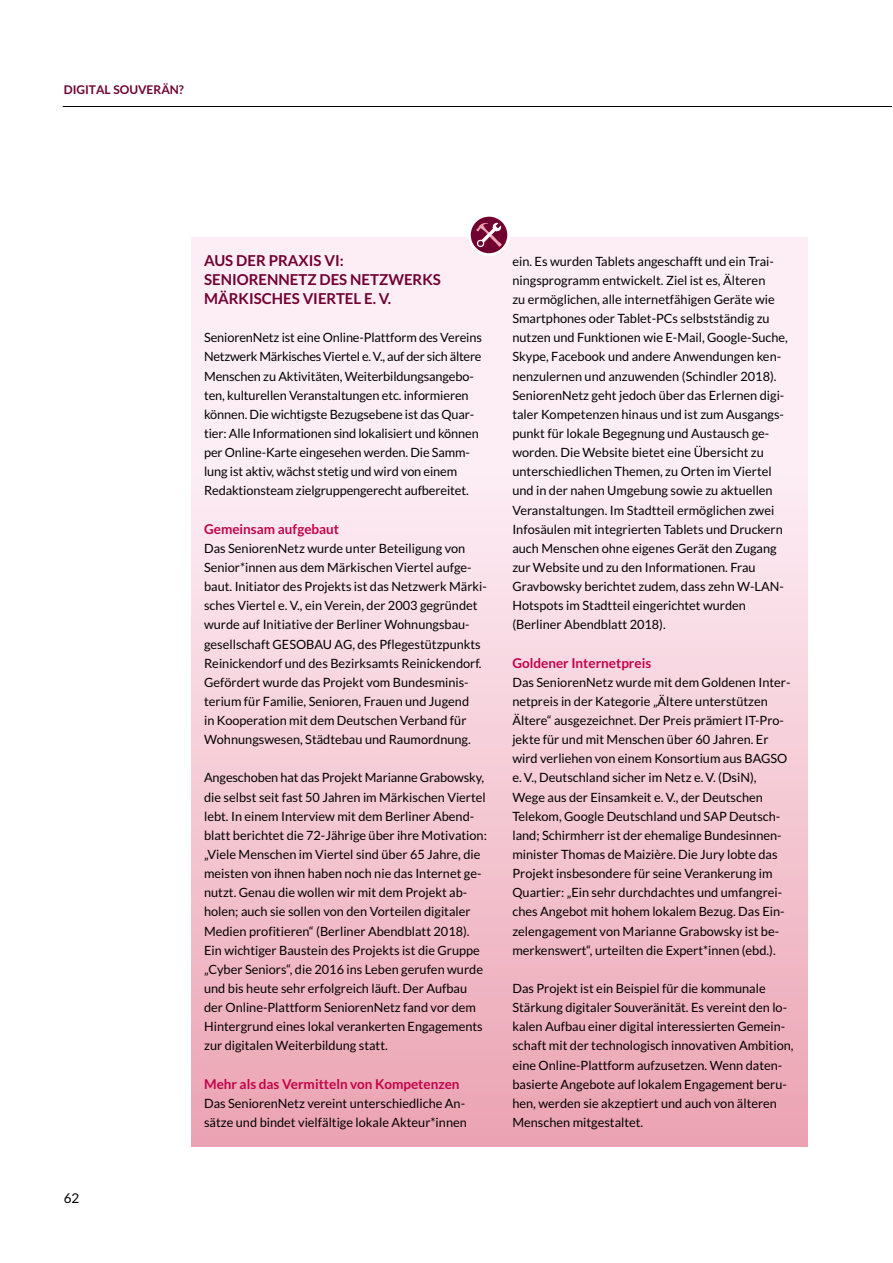
<style>
.page{position:relative;width:893px;height:1263px;background:#fff}
.page>*{position:absolute;margin:0;border:0;box-sizing:border-box;transform-origin:0 0}
.t1{font:700 15px/19.2px "Lato";color:#700030}
.t2{font:700 13.5px "Lato";color:#c30249}
.t3{font:13.5px "Lato";color:#000}
.t4{font:12.75px/19.2px "Lato";color:#000}
.t5{font:700 12px "Lato";color:#700030}
</style>
<div class="page">
<hr style="left:63px;top:106px;width:829px;height:1px;background:#000">
<div style="left:191px;top:237px;width:617px;height:909px;background:linear-gradient(to bottom,#fffcff,#eca8b6)"></div>
<svg style="left:469px;top:215px;width:40px;height:40px"></svg>
<div style="left:468px;top:214px;width:42px;height:42px;border:3px solid #fff;border-radius:50%"></div>
<svg style="left:476px;top:223px;width:26px;height:24px"></svg>
<p class="t5" style="left:64px;top:82px;width:122px">DIGITAL SOUVERÄN?</p>
<p class="t3" style="left:64px;top:1191px;width:17px">62</p>
<p class="t1" style="left:204px;top:250px;width:238px">AUS DER PRAXIS VI:<br>SENIORENNETZ DES NETZWERKS<br>MÄRKISCHES VIERTEL E. V.</p>
<p class="t4" style="left:204px;top:328px;width:279px">SeniorenNetz ist eine Online-Plattform des Vereins Netzwerk Märkisches Viertel e.V., auf der sich ältere Menschen zu Aktivitäten, Weiterbildungsangebo&shy;ten, kulturellen Veranstaltungen etc. informieren können. Die wichtigste Bezugsebene ist das Quar&shy;tier: Alle Informationen sind lokalisiert und können per Online-Karte eingesehen werden. Die Samm&shy;lung ist aktiv, wächst stetig und wird von einem Redaktionsteam zielgruppengerecht aufbereitet.</p>
<p class="t2" style="left:204px;top:521px;width:137px">Gemeinsam aufgebaut</p>
<p class="t4" style="left:204px;top:538px;width:284px">Das SeniorenN etz wurde unter Beteiligung von Senior*innen aus dem Märkischen Viertel aufge&shy;baut. Initiator des Projekts ist das Netzwerk Märki&shy;sches Viertel e. V., ein Verein, der 2003 gegründet wurde auf Initiative der Berliner Wohnungsbau&shy;gesellschaft GESOBAU AG, des Pflegestützpunkts Reinickendorf und des Bezirksamts Reinickendorf.<br>Gefördert wurde das Projekt vom Bundesminis&shy;terium für Familie, Senioren, Frauen und Jugend<br>in Kooperation mit dem Deutschen Verband für Wohnungswesen, Städtebau und Raumordnung.</p>
<p class="t4" style="left:204px;top:768px;width:284px">Angeschoben hat das Projekt Marianne Grabowsky, die selbst seit fast 50 Jahren im Märkischen Viertel lebt. In einem Interview mit dem Berliner Abend&shy;blatt berichtet die 72-Jährige über ihre Motivation: „Viele Menschen im Viertel sind über 65 Jahre, die meisten von ihnen haben noch nie das Internet ge&shy;nutzt. Genau die wollen wir mit dem Projekt ab&shy;holen; auch sie sollen von den Vorteilen digitaler Medien profitieren“ (Berliner Abendblatt 2018).<br>Ein wichtiger Baustein des Projekts ist die Gruppe „Cyber Seniors“, die 2016 ins Leben gerufen wurde und bis heute sehr erfolgreich läuft. Der Aufbau der Online-Plattform SeniorenNetz fand vor dem<br>H intergrund eines lokal verankerten Engagements zur digitalen Weiterbildung statt.</p>
<p class="t2" style="left:204px;top:1076px;width:257px">Mehr als das Vermitteln von Kompetenzen</p>
<p class="t4" style="left:204px;top:1093px;width:264px">Das SeniorenNetz vereint unterschiedliche An&shy;sätze und bindet vielfältige lokale Akteur*innen</p>
<p class="t4" style="left:512px;top:251px;width:277px">ein. Es wurden Tablets angeschafft und ein Trai&shy;ningsprogramm entwickelt. Ziel ist es, Älteren<br>zu ermöglichen, alle internetfähigen Geräte wie Smartphones oder Tablet-PCs selbstständig zu nutzen und Funktionen wie E-Mail, Google-Suche, Skype, Facebook und andere Anwendungen ken&shy;nenzulernen und anzuwenden (Schindler 2018).<br>SeniorenNetz geht jedoch über das Erlernen digi&shy;taler Kompetenzen hinaus und ist zum Ausgangs&shy;punkt für lokale Begegnung und Austausch ge&shy;worden. Die Website bietet eine Übersicht zu unterschiedlichen Themen, zu Orten im Viertel und in der nahen Umgebung sowie zu aktuellen Veranstaltungen. Im Stadtteil ermöglichen zwei Infosäulen mit integrierten Tablets und Druckern auch Menschen ohne eigenes Gerät den Zugang zur Website und zu den Informationen. Frau Gravbowsky berichtet zudem, dass zehn W-LAN - H otspots im Stadtteil eingerichtet wurden (Berliner Abendblatt 2018).</p>
<p class="t2" style="left:512px;top:655px;width:140px">Goldener Internetpreis</p>
<p class="t4" style="left:512px;top:672px;width:280px">Das SeniorenNetz wurde mit dem Goldenen Inter&shy;netpreis in der Kategorie „Ältere unterstützen Ältere“ ausgezeichnet. Der Preis prämiert IT-Pro&shy;jekte für und mit Menschen über 60 Jahren. Er wird verliehen von einem Konsortium aus BAGSO e. V., Deutschland sicher im Netz e. V. (DsiN), Wege aus der Einsamkeit e. V., der Deutschen Telekom, Google Deutschland und SAP Deutsch&shy;land; Schirmherr ist der ehemalige Bundesinnen&shy;minister Thomas de Maizière. Die Jury lobte das Projekt insbesondere für seine Verankerung im Quartier: „Ein sehr durchdachtes und umfangrei&shy;ches Angebot mit hohem lokalem Bezug. Das Ein&shy;zelengagement von Marianne Grabowsky ist be&shy;merkenswert“, urteilten die Expert*innen (ebd.).</p>
<p class="t4" style="left:512px;top:979px;width:283px">Das Projekt ist ein Beispiel für die kommunale Stärkung digitaler Souveränität. Es vereint den lo&shy;kalen Aufbau einer digital interessierten Gemein&shy;schaft mit der technologisch innovativen Ambition, eine Online-Plattform aufzusetzen. Wenn daten&shy;basierte Angebote auf lokalem Engagement beru&shy;hen, werden sie akzeptiert und auch von älteren Menschen mitgestaltet.</p>
</div>
